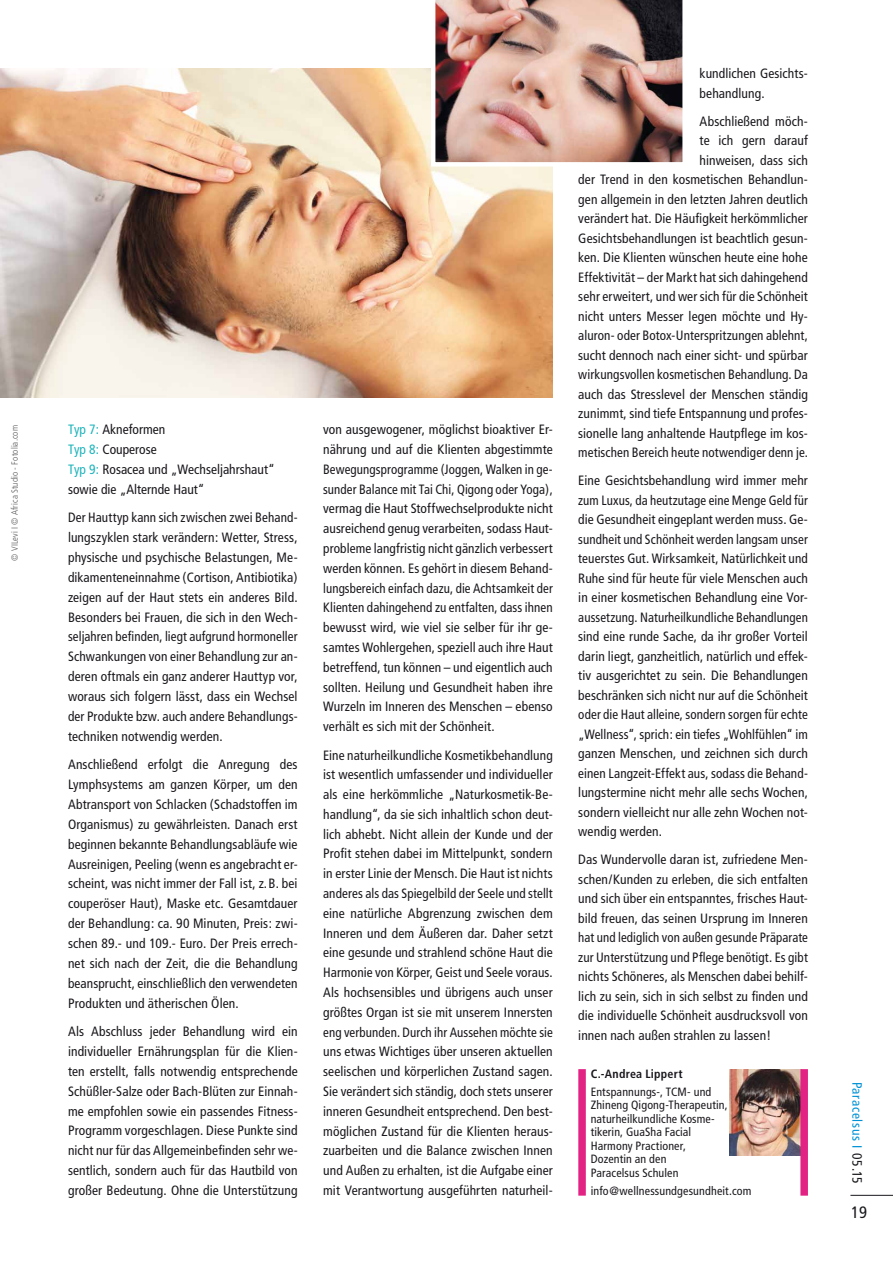
<style>
.page{position:relative;width:893px;height:1263px;background:#fff}
.page>*{position:absolute;margin:0;border:0;box-sizing:border-box;transform-origin:0 0}
.t1{font:condensed 16.5px "Frutiger";color:#1a171c}
.t2{font:condensed 13.5px/19.8px "Frutiger";letter-spacing:.005em;color:#1a171c;text-align:justify}
.t3{font:condensed 13.5px "Frutiger";letter-spacing:.05em;color:#0092d6}
.t4{font:condensed 12px/13.5px "Frutiger";letter-spacing:.01em;color:#1a171c}
.t5{font:700 condensed 12px "Frutiger";letter-spacing:.02em;color:#1a171c}
.t6{font:300 condensed 9px "Frutiger";letter-spacing:.02em;color:#58585a}
.s1{color:#1eb4bb}
.s2{color:#1a171c}
</style>
<div class="page">
<hr style="left:850px;top:1195px;width:43px;height:1px;background:#1a171c">
<img style="left:0;top:68px;width:553px;height:329px">
<img style="left:431px;top:0;width:252px;height:166px">
<img style="left:729px;top:1070px;width:71px;height:85px">
<div style="left:578px;top:1069px;width:8px;height:127px;background:#e32384"></div>
<div style="left:800px;top:1069px;width:8px;height:127px;background:#e32384"></div>
<p class="t6" style="left:10px;top:561px;width:137px;rotate:-90deg">© VILevi I © Africa Studio - Fotolia.com</p>
<p class="t2" style="left:68px;top:420px;width:208px;text-align:left"><span class="s1">Typ 7:</span> Akneformen<br><span class="s1">Typ 8:</span> Couperose<br><span class="s1">Typ 9:</span> Rosacea und „Wechseljahrshaut“ sowie die „Alternde Haut“</p>
<p class="t2" style="left:68px;top:508px;width:231px">Der Hauttyp kann sich zwischen zwei Behand&shy;lungszyklen stark verändern: Wetter, Stress, physische und psychische Belastungen, Me&shy;dikamenteneinnahme (Cortison, Antibiotika) zeigen auf der Haut stets ein anderes Bild.<br>Besonders bei Frauen, die sich in den Wech&shy;seljahren befinden, liegt aufgrund hormoneller Schwankungen von einer Behandlung zur an&shy;deren oftmals ein ganz anderer Hauttyp vor, woraus sich folgern lässt, dass ein Wechsel der Produkte bzw. auch andere Behandlungs&shy;techniken notwendig werden.</p>
<p class="t2" style="left:68px;top:755px;width:231px">Anschließend erfolgt die Anregung des Lymphsystems am ganzen Körper, um den Abtransport von Schlacken (Schadstoffen im Organismus) zu gewährleisten. Danach erst beginnen bekannte Behandlungsabläufe wie Ausreinigen, Peeling (wenn es angebracht er&shy;scheint, was nicht immer der Fall ist, z.B. bei couperöser Haut), Maske etc. Gesamtdauer der Behandlung: ca. 90 Minuten, Preis: zwi&shy;schen 89.- und 109.- Euro. Der Preis errech&shy;net sich nach der Zeit, die die Behandlung beansprucht, einschließlich den verwendeten Produkten und ätherischen Ölen.</p>
<p class="t2" style="left:68px;top:1021px;width:231px">Als Abschluss jeder Behandlung wird ein individueller Ernährungsplan für die Klien&shy;ten erstellt, falls notwendig entsprechende Schüßler-Salze oder Bach-Blüten zur Einnah&shy;me empfohlen sowie ein passendes Fitness-Programm vorgeschlagen. Diese Punkte sind nicht nur für das Allgemeinbefinden sehr we&shy;sentlich, sondern auch für das Hautbild von großer Bedeutung. Ohne die Unterstützung</p>
<p class="t2" style="left:323px;top:420px;width:231px">von ausgewogener, möglichst bioaktiver Er&shy;nährung und auf die Klienten abgestimmte Bewegungsprogramme (Joggen, Walken in ge&shy;sunder Balance mit Tai Chi, Qigong oder Yoga), vermag die Haut Stoffwechselprodukte nicht ausreichend genug verarbeiten, sodass Haut&shy;probleme langfristig nicht gänzlich verbessert werden können. Es gehört in diesem Behand&shy;lungsbereich einfach dazu, die Achtsamkeit der Klienten dahingehend zu entfalten, dass ihnen bewusst wird, wie viel sie selber für ihr ge&shy;samtes Wohlergehen, speziell auch ihre Haut betreffend, tun können – und eigentlich auch sollten. Heilung und Gesundheit haben ihre Wurzeln im Inneren des Menschen – ebenso verhält es sich mit der Schönheit.</p>
<p class="t2" style="left:323px;top:745px;width:231px">Eine naturheilkundliche Kosmetikbehandlung ist wesentlich umfassender und individueller als eine herkömmliche „Naturkosmetik-Be&shy;handlung“, da sie sich inhaltlich schon deut&shy;lich abhebt. Nicht allein der Kunde und der Profit stehen dabei im Mittelpunkt, sondern in erster Linie der Mensch. Die Haut ist nichts anderes als das Spiegelbild der Seele und stellt eine natürliche Abgrenzung zwischen dem Inneren und dem Äußeren dar. Daher setzt eine gesunde und strahlend schöne Haut die Harmonie von Körper, Geist und Seele voraus.<br>Als hochsensibles und übrigens auch unser größtes Organ ist sie mit unserem Innersten eng verbunden. Durch ihr Aussehen möchte sie uns etwas Wichtiges über unseren aktuellen seelischen und körperlichen Zustand sagen.<br>Sie verändert sich ständig, doch stets unserer inneren Gesundheit entsprechend. Den best&shy;möglichen Zustand für die Klienten heraus&shy;zuarbeiten und die Balance zwischen Innen und Außen zu erhalten, ist die Aufgabe einer mit Verantwortung ausgeführten naturheil-</p>
<p class="t2" style="left:700px;top:64px;width:110px">kundlichen Gesichts&shy;behandlung.</p>
<p class="t2" style="left:578px;top:111px;width:231px;text-align:right">Abschließend möch-<br>te ich gern darauf<br>hinweisen, dass sich<br>der Trend in den kosmetischen Behandlun&shy;gen allgemein in den letzten Jahren deutlich verändert hat. Die Häufigkeit herkömmlicher Gesichtsbehandlungen ist beachtlich gesun&shy;ken. Die Klienten wünschen heute eine hohe Effektivität – der Markt hat sich dahingehend sehr erweitert, und wer sich für die Schönheit nicht unters Messer legen möchte und Hy&shy;aluron- oder Botox-Unterspritzungen ablehnt, sucht dennoch nach einer sicht- und spürbar wirkungsvollen kosmetischen Behandlung. Da auch das Stresslevel der Menschen ständig zunimmt, sind tiefe Entspannung und profes&shy;sionelle lang anhaltende Hautpflege im kos&shy;metischen Bereich heute notwendiger denn je.</p>
<p class="t2" style="left:578px;top:471px;width:231px">Eine Gesichtsbehandlung wird immer mehr zum Luxus, da heutzutage eine Menge Geld für die Gesundheit eingeplant werden muss. Ge&shy;sundheit und Schönheit werden langsam unser teuerstes Gut. Wirksamkeit, Natürlichkeit und Ruhe sind für heute für viele Menschen auch in einer kosmetischen Behandlung eine Vor&shy;aussetzung. Naturheilkundliche Behandlungen sind eine runde Sache, da ihr großer Vorteil darin liegt, ganzheitlich, natürlich und effek&shy;tiv ausgerichtet zu sein. Die Behandlungen beschränken sich nicht nur auf die Schönheit oder die Haut alleine, sondern sorgen für echte „Wellness“, sprich: ein tiefes „Wohlfühlen“ im ganzen Menschen, und zeichnen sich durch einen Langzeit-Effekt aus, sodass die Behand&shy;lungstermine nicht mehr alle sechs Wochen, sondern vielleicht nur alle zehn Wochen not&shy;wendig werden.</p>
<p class="t2" style="left:578px;top:850px;width:231px">Das Wundervolle daran ist, zufriedene Men&shy;schen/Kunden zu erleben, die sich entfalten und sich über ein entspanntes, frisches Haut&shy;bild freuen, das seinen Ursprung im Inneren hat und lediglich von außen gesunde Präparate zur Unterstützung und Pflege benötigt. Es gibt nichts Schöneres, als Menschen dabei behilf&shy;lich zu sein, sich in sich selbst zu finden und die individuelle Schönheit ausdrucksvoll von innen nach außen strahlen zu lassen!</p>
<p class="t5" style="left:591px;top:1067px;width:93px">C.-Andrea Lippert</p>
<p class="t4" style="left:591px;top:1085px;width:138px">Entspannungs-, TCM- und<br>Zhineng Qigong-Therapeutin, naturheilkundliche Kosme&shy;tikerin, GuaSha Facial<br>Harmony Practioner,<br>Dozentin an den<br>Paracelsus Schulen</p>
<p class="t4" style="left:591px;top:1184px;width:162px">info@wellnessundgesundheit.com</p>
<p class="t3" style="left:865px;top:1082px;width:104px;rotate:90deg">Paracelsus I <span class="s2">05.15</span></p>
<p class="t1" style="left:851px;top:1202px;width:17px">19</p>
</div>
